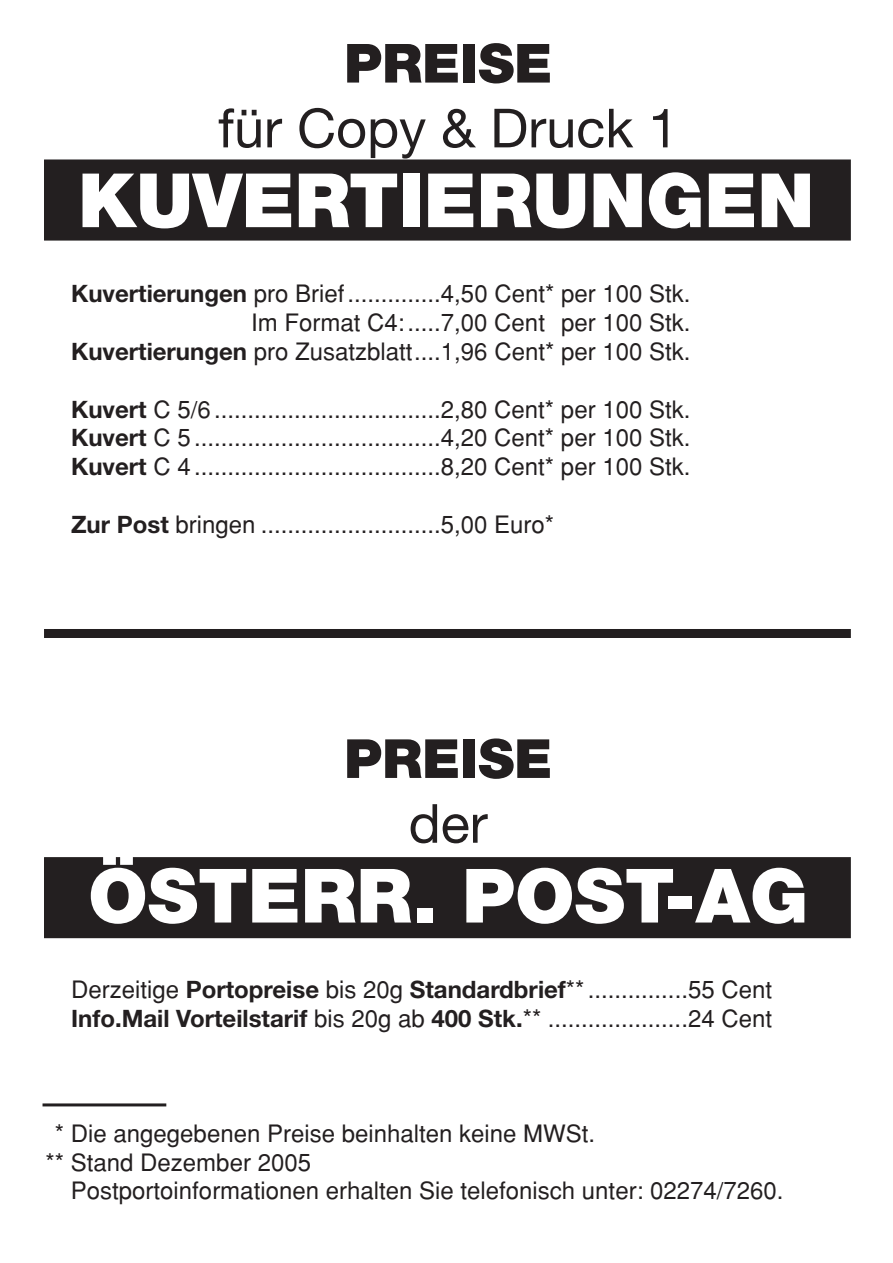
<style>
.page{position:relative;width:893px;height:1263px;background:#fff}
.page>*{position:absolute;margin:0;border:0;box-sizing:border-box;transform-origin:0 0}
.t1{font:900 75px "Helvetica Neue";color:#fff}
.t2{font:54px "Helvetica Neue";color:#231f20}
.t3{font:900 54px "Helvetica Neue";color:#231f20}
.t4{font:24px/28.8px "Helvetica";color:#231f20}
.s1{font-family:"Helvetica Neue";font-weight:700}
.s2{color:#fff}
</style>
<div class="page">
<div style="left:45px;top:858px;width:805px;height:79px;background:#231f20"></div>
<div style="left:44px;top:857px;width:806px;height:81px;border:2px solid #231f20"></div>
<hr style="left:43px;top:1103px;width:123px;height:3px;background:#231f20">
<div style="left:44px;top:629px;width:806px;height:9px;background:#231f20"></div>
<div style="left:45px;top:160px;width:805px;height:80px;background:#231f20"></div>
<div style="left:44px;top:159px;width:806px;height:82px;border:2px solid #231f20"></div>
<h2 class="t3" style="left:344px;top:44px;width:210px">PREISE</h2>
<h2 class="t2" style="left:218px;top:109px;width:462px">für Copy &amp; Druck 1</h2>
<h1 class="t1" style="left:78px;top:174px;width:738px">KUVERTIERUNGEN</h1>
<p class="t4" style="left:71px;top:282px;width:621px;text-align:right"><span class="s1">Kuvertierungen</span> pro Brief..............4,50 Cent* per 100 Stk.<br>Im Format C4:.....7,00 Cent<span class="s2">*</span> per 100 Stk.<br><span class="s1">Kuvertierungen</span> pro Zusatzblatt....1,96 Cent* per 100 Stk.</p>
<p class="t4" style="left:71px;top:397px;width:621px;text-align:justify"><span class="s1">Kuvert</span> C 5/6 ..................................2,80 Cent* per 100 Stk.<br><span class="s1">Kuvert</span> C 5 .....................................4,20 Cent* per 100 Stk.<br><span class="s1">Kuvert</span> C 4 .....................................8,20 Cent* per 100 Stk.</p>
<p class="t4" style="left:71px;top:512px;width:484px"><span class="s1">Zur Post</span> bringen ...........................5,00 Euro*</p>
<h2 class="t3" style="left:344px;top:739px;width:210px">PREISE</h2>
<h2 class="t2" style="left:408px;top:804px;width:80px">der</h2>
<h1 class="t1" style="left:88px;top:869px;width:721px">ÖSTERR. POST-AG</h1>
<p class="t4" style="left:71px;top:977px;width:702px">Derzeitige <span class="s1">Portopreise</span> bis 20g <span class="s1">Standardbrief</span>**...............55 Cent<br><span class="s1">Info.Mail Vorteilstarif</span> bis 20g ab <span class="s1">400 Stk.</span>** .....................24 Cent</p>
<p class="t4" style="left:46px;top:1121px;width:739px"><span class="s2">*</span>* Die angegebenen Preise beinhalten keine MWSt.<br>** Stand Dezember 2005<br><span class="s2">**</span> Postportoinformationen erhalten Sie telefonisch unter: 02274/7260.</p>
</div>
